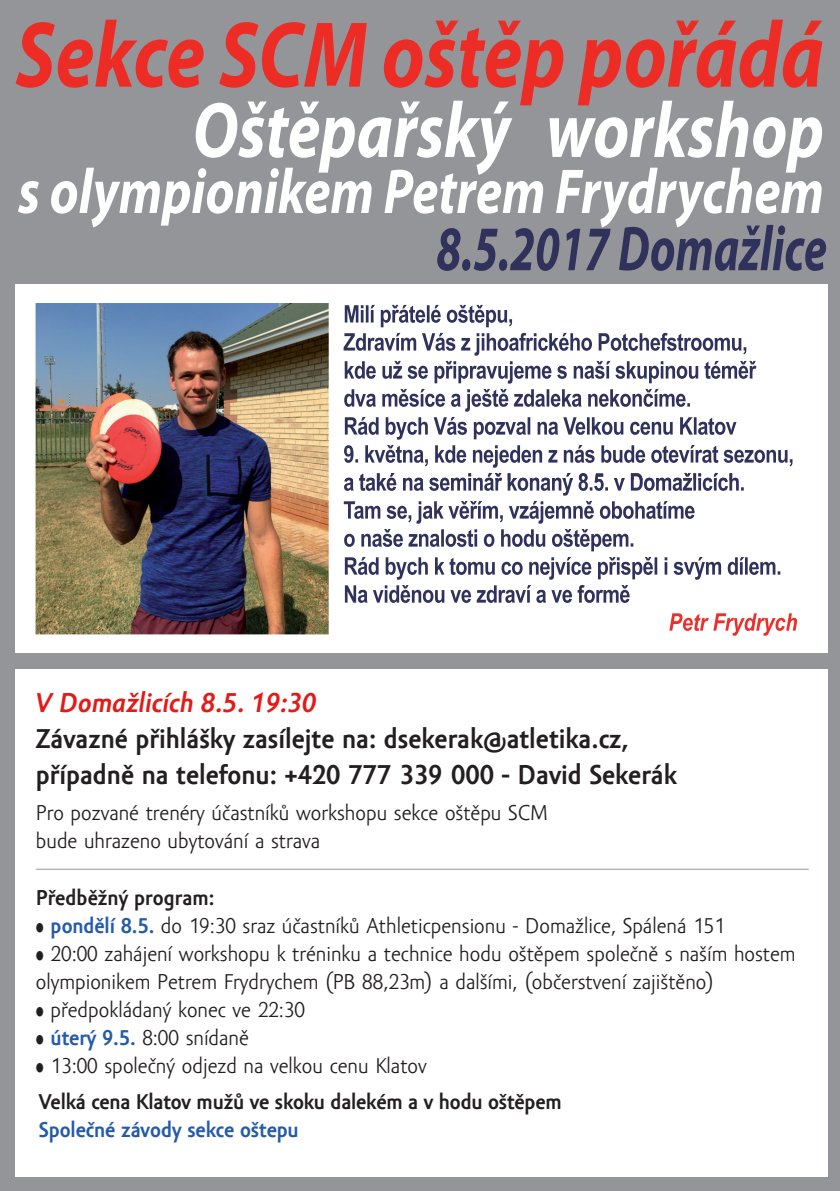
<style>
.page{position:relative;width:840px;height:1191px;background:#fff}
.page>*{position:absolute;margin:0;border:0;box-sizing:border-box;transform-origin:0 0}
.t1{font:700 28px/36px "Amor Sans Pro";color:#231f20}
.t2{font:italic 700 28px "Amor Sans Pro";color:#e41a18}
.t3{font:22px/28px "Amor Sans Pro";color:#231f20}
.t4{font:700 22px "Amor Sans Pro";letter-spacing:-.01em;color:#231f20}
.t5{font:700 22px "Amor Sans Pro";letter-spacing:-.005em;color:#245ba9}
.s1{font-weight:700;color:#245ba9}
</style>
<div class="page">
<img style="left:0;top:0;width:839px;height:1190px">
<img style="left:15px;top:285px;width:811px;height:891px">
<div style="left:6px;top:653px;width:829px;height:15px;background:#939598"></div>
<hr style="left:36px;top:868px;width:772px;height:1px;background:#939598">
<p class="t2" style="left:36px;top:687px;width:282px">V Domažlicích 8.5. 19:30</p>
<p class="t1" style="left:36px;top:721px;width:642px">Závazné přihlášky zasílejte na: dsekerak@atletika.cz, případně na telefonu: +420 777 339 000 - David Sekerák</p>
<p class="t3" style="left:36px;top:799px;width:513px">Pro pozvané trenéry účastníků workshopu sekce oštěpu SCM bude uhrazeno ubytování a strava</p>
<p class="t4" style="left:36px;top:885px;width:180px">Předběžný program:</p>
<p class="t3" style="left:36px;top:912px;width:689px">• <span class="s1">pondělí 8.5.</span> do 19:30 sraz účastníků Athleticpensionu - Domažlice, Spálená 151</p>
<p class="t3" style="left:36px;top:940px;width:760px">• 20:00 zahájení workshopu k tréninku a technice hodu oštěpem společně s naším hostem olympionikem Petrem Frydrychem (PB 88,23m) a dalšími, (občerstvení zajištěno)</p>
<p class="t3" style="left:36px;top:996px;width:270px">• předpokládaný konec ve 22:30</p>
<p class="t3" style="left:36px;top:1024px;width:214px">• <span class="s1">úterý 9.5.</span> 8:00 snídaně</p>
<p class="t3" style="left:36px;top:1052px;width:392px">• 13:00 společný odjezd na velkou cenu Klatov</p>
<p class="t4" style="left:39px;top:1089px;width:524px">Velká cena Klatov mužů ve skoku dalekém a v hodu oštěpem</p>
<p class="t5" style="left:39px;top:1117px;width:261px">Společné závody sekce oštepu</p>
</div>
